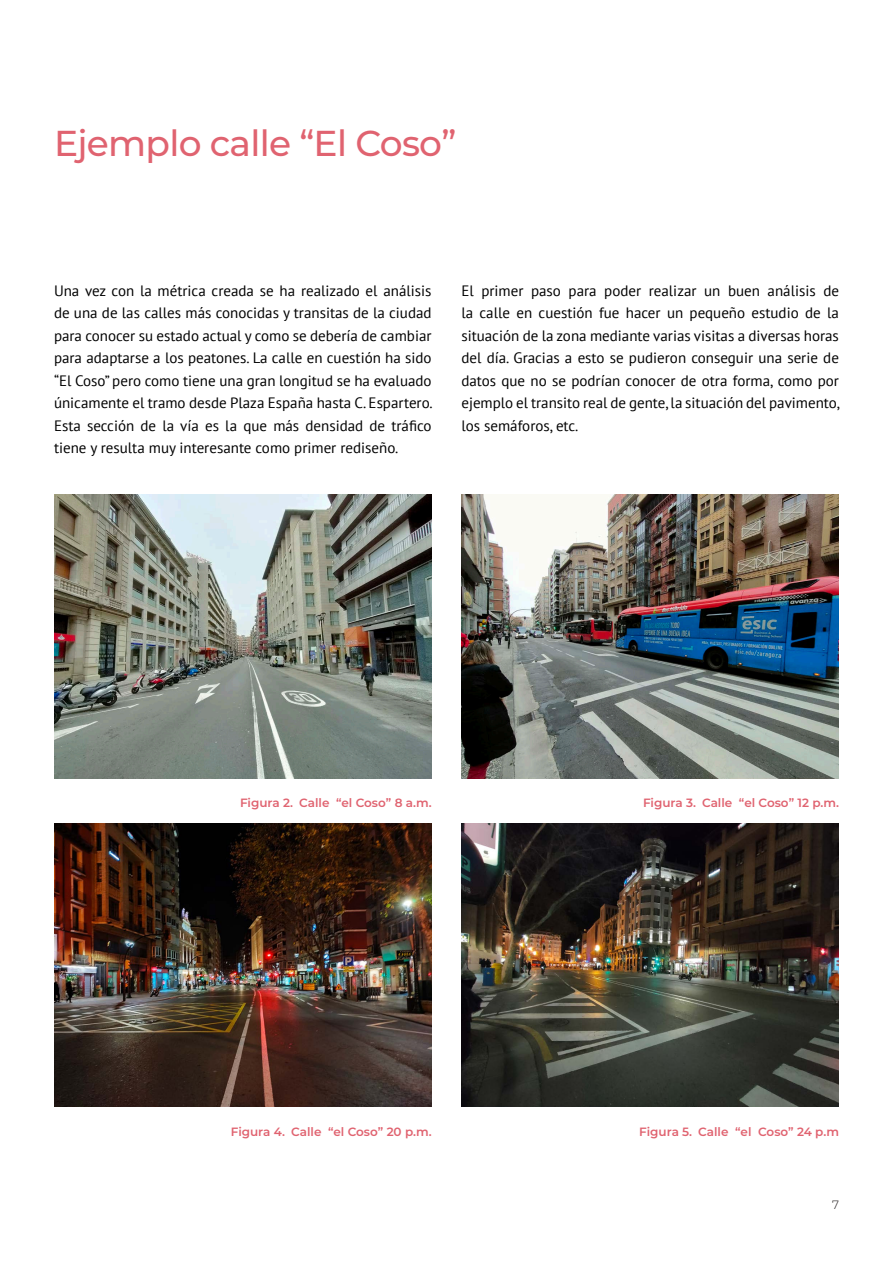
<style>
.page{position:relative;width:893px;height:1263px;background:#fff}
.page>*{position:absolute;margin:0;border:0;box-sizing:border-box;transform-origin:0 0}
.Título_nivel_4{font:500 36px "Montserrat";letter-spacing:-.02em;color:#e06370}
.Texto_corrido{font:15px/22.5px "PT Sans";color:#000001;text-align:justify}
.t1{font:600 12px "Montserrat";color:#e06370}
.t2{font:300 12px "Montserrat";color:#231f20}
</style>
<div class="page">
<img style="left:54px;top:495px;width:378px;height:283px">
<img style="left:54px;top:824px;width:378px;height:283px">
<img style="left:461px;top:824px;width:378px;height:283px">
<img style="left:461px;top:495px;width:378px;height:283px">
<p class="Título_nivel_4" style="left:54px;top:118px;width:404px">Ejemplo calle “El Coso”</p>
<p class="Texto_corrido" style="left:54px;top:279px;width:380px">Una vez con la métrica creada se ha realizado el análisis de una de las calles más conocidas y transitas de la ciudad para conocer su estado actual y como se debería de cambiar para adaptarse a los peatones. La calle en cuestión ha sido “El Coso” pero como tiene una gran longitud se ha evaluado únicamente el tramo desde Plaza España hasta C. Espartero.<br>Esta sección de la vía es la que más densidad de tráfico tiene y resulta muy interesante como primer rediseño.</p>
<p class="Texto_corrido" style="left:461px;top:279px;width:380px">El primer paso para poder realizar un buen análisis de la calle en cuestión fue hacer un pequeño estudio de la situación de la zona mediante varias visitas a diversas horas del día. Gracias a esto se pudieron conseguir una serie de datos que no se podrían conocer de otra forma, como por ejemplo el transito real de gente, la situación del pavimento, los semáforos, etc.</p>
<p class="t1" style="left:240px;top:794px;width:193px">Figura 2. Calle “el Coso” 8 a.m.</p>
<p class="t1" style="left:643px;top:794px;width:197px">Figura 3. Calle “el Coso” 12 p.m.</p>
<p class="t1" style="left:231px;top:1123px;width:202px">Figura 4. Calle “el Coso” 20 p.m.</p>
<p class="t1" style="left:639px;top:1123px;width:201px">Figura 5. Calle “el Coso” 24 p.m</p>
<p class="t2" style="left:832px;top:1196px;width:8px">7</p>
</div>
